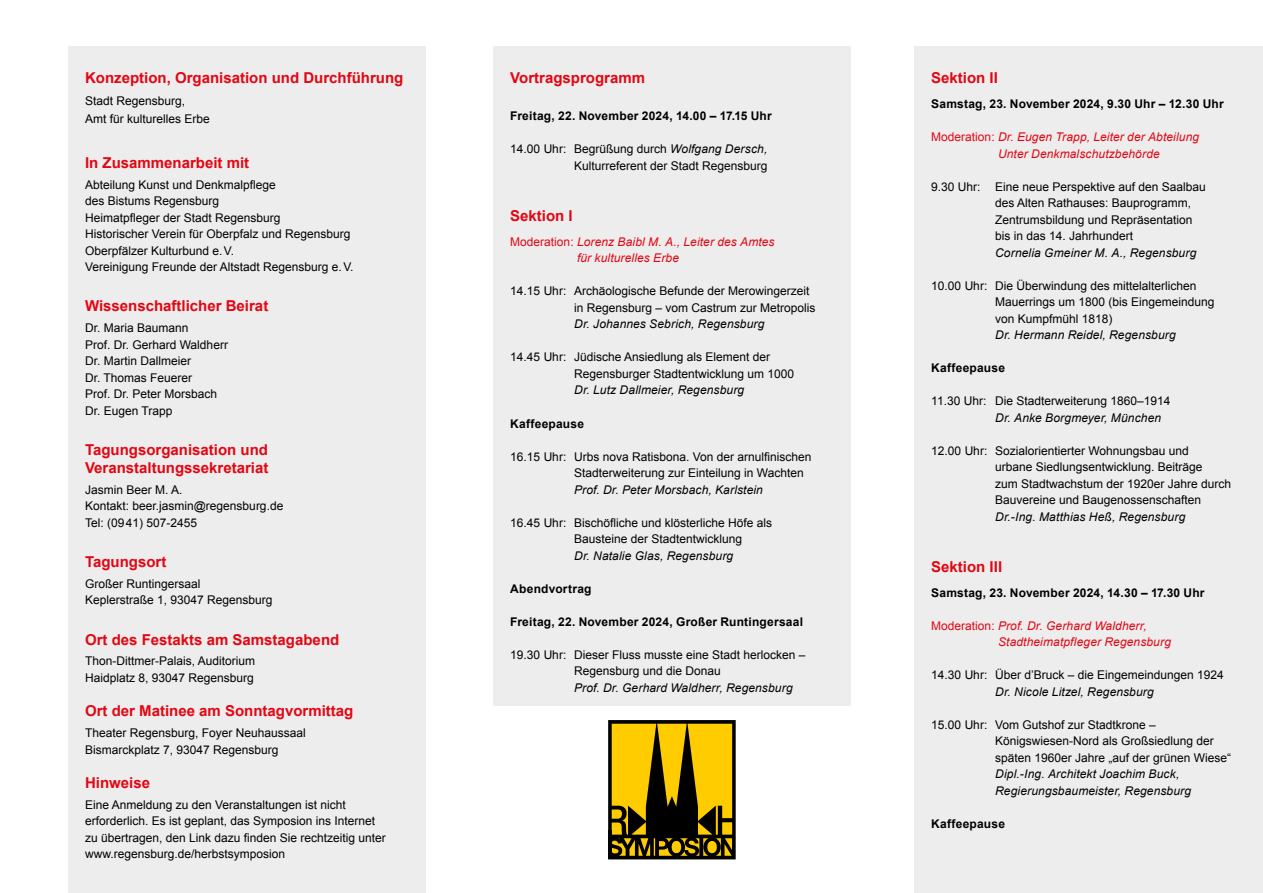
<style>
.page{position:relative;width:1263px;height:893px;background:#fff}
.page>*{position:absolute;margin:0;border:0;box-sizing:border-box;transform-origin:0 0}
.t1{font:700 15px/18px "Arial";color:#e30613}
.t2{font:12px/16.5px "Arial";color:#000}
.t3{font:italic 12px/16.5px "Arial";letter-spacing:.01em;color:#000}
.t4{font:700 12px "Arial";letter-spacing:.015em;color:#000}
.t5{font:italic 12px/16.5px "Arial";letter-spacing:.01em;color:#e30613}
.s1{font-style:italic}
.s2{font-style:normal}
</style>
<div class="page">
<div style="left:914px;top:47px;width:349px;height:846px;background:#ededed"></div>
<svg style="left:608px;top:720px;width:128px;height:139px;background:#907301"></svg>
<hr style="left:608px;top:830px;width:3px;height:29px;background:#000">
<div style="left:493px;top:47px;width:357px;height:659px;background:#ededed"></div>
<div style="left:68px;top:47px;width:357px;height:846px;background:#ededed"></div>
<p class="t1" style="left:85px;top:69px;width:320px">Konzeption, Organisation und Durchführung</p>
<p class="t2" style="left:85px;top:92px;width:126px;line-height:18px">Stadt Regensburg,<br>Amt für kulturelles Erbe</p>
<p class="t1" style="left:85px;top:154px;width:166px">In Zusammenarbeit mit</p>
<p class="t2" style="left:85px;top:176px;width:270px">Abteilung Kunst und Denkmalpflege<br>des Bistums Regensburg<br>Heimatpfleger der Stadt Regensburg<br>Historischer Verein für Oberpfalz und Regensburg Oberpfälzer Kulturbund e.V.<br>Vereinigung Freunde der Altstadt Regensburg e.V.</p>
<p class="t1" style="left:85px;top:298px;width:185px">Wissenschaftlicher Beirat</p>
<p class="t2" style="left:85px;top:320px;width:144px">Dr. Maria Baumann<br>Prof. Dr. Gerhard Waldherr<br>Dr. Martin Dallmeier<br>Dr. Thomas Feuerer<br>Prof. Dr. Peter Morsbach<br>Dr. Eugen Trapp</p>
<p class="t1" style="left:85px;top:441px;width:185px">Tagungsorganisation und<br>Veranstaltungssekretariat</p>
<p class="t2" style="left:85px;top:481px;width:200px">Jasmin Beer M. A.<br>Kontakt: beer.jasmin@regensburg.de<br>Tel: (0941) 507-2455</p>
<p class="t1" style="left:85px;top:553px;width:83px">Tagungsort</p>
<p class="t2" style="left:85px;top:575px;width:189px">Großer Runtingersaal<br>Keplerstraße 1, 93047 Regensburg</p>
<p class="t1" style="left:85px;top:631px;width:256px">Ort des Festakts am Samstagabend</p>
<p class="t2" style="left:85px;top:653px;width:172px">Thon-Dittmer-Palais, Auditorium<br>Haidplatz 8, 93047 Regensburg</p>
<p class="t1" style="left:85px;top:702px;width:270px">Ort der Matinee am Sonntagvormittag</p>
<p class="t2" style="left:85px;top:725px;width:222px">Theater Regensburg, Foyer Neuhaussaal<br>Bismarckplatz 7, 93047 Regensburg</p>
<p class="t1" style="left:85px;top:774px;width:67px">Hinweise</p>
<p class="t2" style="left:85px;top:796px;width:302px">Eine Anmeldung zu den Veranstaltungen ist nicht erforderlich. Es ist geplant, das Symposion ins Internet zu übertragen, den Link dazu finden Sie rechtzeitig unter www.regensburg.de/herbstsymposion</p>
<p class="t1" style="left:510px;top:69px;width:136px">Vortragsprogramm</p>
<p class="t4" style="left:510px;top:108px;width:263px">Freitag, 22. November 2024, 14.00 – 17.15 Uhr</p>
<p class="t2" style="left:510px;top:141px;width:259px;text-align:right">14.00 Uhr: Begrüßung durch <span class="s1">Wolfgang Dersch,<br></span>Kulturreferent der Stadt Regensburg</p>
<p class="t1" style="left:510px;top:207px;width:64px">Sektion I</p>
<p class="t5" style="left:577px;top:234px;width:199px;text-indent:-67px"><span class="s2">Moderation:</span> Lorenz Baibl M. A., Leiter des Amtes für kulturelles Erbe</p>
<p class="t2" style="left:574px;top:283px;width:243px;text-indent:-64px">14.15 Uhr: Archäologische Befunde der Merowingerzeit in Regensburg – vom Castrum zur Metropolis</p>
<p class="t3" style="left:574px;top:316px;width:192px">Dr. Johannes Sebrich, Regensburg</p>
<p class="t2" style="left:574px;top:349px;width:222px;text-indent:-64px">14.45 Uhr: Jüdische Ansiedlung als Element der<br>Regensburger Stadtentwicklung um 1000</p>
<p class="t3" style="left:574px;top:382px;width:172px">Dr. Lutz Dallmeier, Regensburg</p>
<p class="t4" style="left:510px;top:415px;width:75px">Kaffeepause</p>
<p class="t2" style="left:574px;top:448px;width:239px;text-indent:-64px">16.15 Uhr: Urbs nova Ratisbona. Von der arnulfinischen<br>Stadterweiterung zur Einteilung in Wachten</p>
<p class="t3" style="left:574px;top:481px;width:190px">Prof. Dr. Peter Morsbach, Karlstein</p>
<p class="t2" style="left:574px;top:514px;width:200px;text-indent:-64px">16.45 Uhr: Bischöfliche und klösterliche Höfe als<br>Bausteine der Stadtentwicklung</p>
<p class="t3" style="left:574px;top:547px;width:161px">Dr. Natalie Glas, Regensburg</p>
<p class="t4" style="left:510px;top:580px;width:83px">Abendvortrag</p>
<p class="t4" style="left:510px;top:613px;width:294px">Freitag, 22. November 2024, Großer Runtingersaal</p>
<p class="t2" style="left:574px;top:646px;width:233px;text-indent:-64px">19.30 Uhr: Dieser Fluss musste eine Stadt herlocken –<br>Regensburg und die Donau</p>
<p class="t3" style="left:574px;top:679px;width:220px">Prof. Dr. Gerhard Waldherr, Regensburg</p>
<p class="t1" style="left:931px;top:69px;width:68px">Sektion II</p>
<p class="t4" style="left:931px;top:96px;width:294px">Samstag, 23. November 2024, 9.30 Uhr – 12.30 Uhr</p>
<p class="t5" style="left:998px;top:129px;width:203px;text-indent:-67px"><span class="s2">Moderation:</span> Dr. Eugen Trapp, Leiter der Abteilung<br>Unter Denkmalschutzbehörde</p>
<p class="t2" style="left:995px;top:178px;width:212px;text-indent:-64px">9.30 Uhr: Eine neue Perspektive auf den Saalbau des Alten Rathauses: Bauprogramm, Zentrumsbildung und Repräsentation bis in das 14. Jahrhundert</p>
<p class="t3" style="left:995px;top:244px;width:203px">Cornelia Gmeiner M. A., Regensburg</p>
<p class="t2" style="left:995px;top:277px;width:221px;text-indent:-64px">10.00 Uhr: Die Überwindung des mittelalterlichen<br>Mauerrings um 1800 (bis Eingemeindung von Kumpfmühl 1818)</p>
<p class="t3" style="left:995px;top:327px;width:182px">Dr. Hermann Reidel, Regensburg</p>
<p class="t4" style="left:931px;top:360px;width:75px">Kaffeepause</p>
<p class="t2" style="left:931px;top:393px;width:241px">11.30 Uhr: Die Stadterweiterung 1860–1914</p>
<p class="t3" style="left:995px;top:409px;width:168px">Dr. Anke Borgmeyer, München</p>
<p class="t2" style="left:995px;top:442px;width:238px;text-indent:-64px">12.00 Uhr: Sozialorientierter Wohnungsbau und<br>urbane Siedlungsentwicklung. Beiträge<br>zum Stadtwachstum der 1920er Jahre durch Bauvereine und Baugenossenschaften</p>
<p class="t3" style="left:995px;top:508px;width:192px">Dr.-Ing. Matthias Heß, Regensburg</p>
<p class="t1" style="left:931px;top:558px;width:72px">Sektion III</p>
<p class="t4" style="left:931px;top:585px;width:275px">Samstag, 23. November 2024, 14.30 – 17.30 Uhr</p>
<p class="t5" style="left:998px;top:617px;width:175px;text-indent:-67px"><span class="s2">Moderation:</span> Prof. Dr. Gerhard Waldherr,<br>Stadtheimatpfleger Regensburg</p>
<p class="t2" style="left:931px;top:667px;width:294px">14.30 Uhr: Über d’Bruck – die Eingemeindungen 1924</p>
<p class="t3" style="left:995px;top:683px;width:160px">Dr. Nicole Litzel, Regensburg</p>
<p class="t2" style="left:995px;top:716px;width:238px;text-indent:-64px">15.00 Uhr: Vom Gutshof zur Stadtkrone –<br>Königswiesen-Nord als Großsiedlung der späten 1960er Jahre „auf der grünen Wiese“</p>
<p class="t3" style="left:995px;top:766px;width:198px">Dipl.-Ing. Architekt Joachim Buck,<br>Regierungsbaumeister, Regensburg</p>
<p class="t4" style="left:931px;top:816px;width:75px">Kaffeepause</p>
</div>
